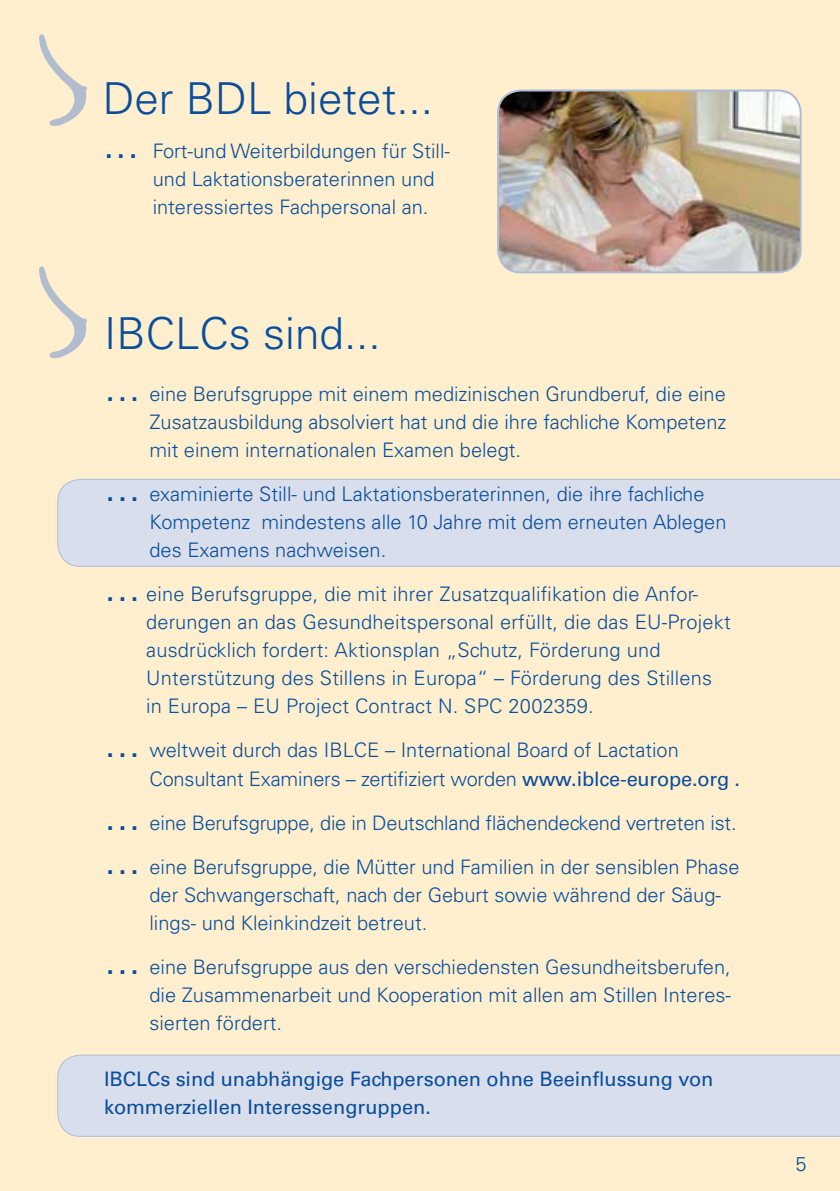
<style>
.page{position:relative;width:840px;height:1191px;background:#fff}
.page>*{position:absolute;margin:0;border:0;box-sizing:border-box;transform-origin:0 0}
.t1{font:300 44px "Univers";color:#0a4e9b}
.t2{font:300 20px/28px "Univers";color:#0a4e9b}
.t3{font:20px/28px "Univers";letter-spacing:-.005em;color:#0a4e9b}
.s1{font-size:44px}
.s2{font-weight:400}
</style>
<div class="page">
<div style="left:0;top:0;width:839px;height:1191px;background:#ffefcf"></div>
<div style="left:57px;top:479px;width:782px;height:88px;background:#d8deeb"></div>
<svg style="left:39px;top:266px;width:48px;height:92px"></svg>
<img style="left:498px;top:90px;width:302px;height:182px">
<div style="left:497px;top:89px;width:304px;height:184px;border:2px solid #b0bcd6;border-radius:23px"></div>
<div style="left:57px;top:1054px;width:782px;height:82px;background:#d8deeb"></div>
<svg style="left:39px;top:34px;width:48px;height:92px"></svg>
<h1 class="t1" style="left:103px;top:72px;width:332px">Der BDL bietet...</h1>
<p class="t2" style="left:153px;top:137px;width:298px;text-indent:-50px"><span class="s1">...</span> Fort-und Weiterbildungen für Still&shy;und Laktationsberaterinnen und interessiertes Fachpersonal an.</p>
<h1 class="t1" style="left:104px;top:306px;width:278px">IBCLCs sind...</h1>
<p class="t2" style="left:149px;top:380px;width:578px;text-align:justify;text-indent:-45px"><span class="s1">...</span> eine Berufsgruppe mit einem medizinischen Grundberuf, die eine Zusatzausbildung absolviert hat und die ihre fachliche Kompetenz mit einem internationalen Examen belegt.</p>
<p class="t2" style="left:149px;top:480px;width:578px;text-indent:-45px"><span class="s1">...</span> examinierte Still- und Laktationsberaterinnen, die ihre fachliche<br>Kompetenz mindestens alle 10 Jahre mit dem erneuten Ablegen des Examens nachweisen.</p>
<p class="t2" style="left:146px;top:580px;width:585px;text-indent:-42px"><span class="s1">...</span> eine Berufsgruppe, die mit ihrer Zusatzqualifikation die Anfor&shy;derungen an das Gesundheitspersonal erfüllt, die das EU-Projekt ausdrücklich fordert: Aktionsplan „Schutz, Förderung und Unterstützung des Stillens in Europa“ – Förderung des Stillens in Europa – EU Project Contract N. SPC 2002359.</p>
<p class="t2" style="left:149px;top:736px;width:591px;text-indent:-45px"><span class="s1">...</span> weltweit durch das IBLCE – International Board of Lactation<br>Consultant Examiners – zertifiziert worden <span class="s2">www.iblce-europe.org .</span></p>
<p class="t2" style="left:104px;top:808px;width:633px"><span class="s1">...</span> eine Berufsgruppe, die in Deutschland flächendeckend vertreten ist.</p>
<p class="t2" style="left:149px;top:852px;width:591px;text-indent:-45px"><span class="s1">...</span> eine Berufsgruppe, die Mütter und Familien in der sensiblen Phase der Schwangerschaft, nach der Geburt sowie während der Säug&shy;lings- und Kleinkindzeit betreut.</p>
<p class="t2" style="left:149px;top:952px;width:582px;text-align:justify;text-indent:-45px"><span class="s1">...</span> eine Berufsgruppe aus den verschiedensten Gesundheitsberufen, die Zusammenarbeit und Kooperation mit allen am Stillen Interes&shy;sierten fördert.</p>
<p class="t3" style="left:104px;top:1064px;width:610px">IBCLCs sind unabhängige Fachpersonen ohne Beeinflussung von kommerziellen Interessengruppen.</p>
<p class="t2" style="left:794px;top:1150px;width:13px">5</p>
</div>
